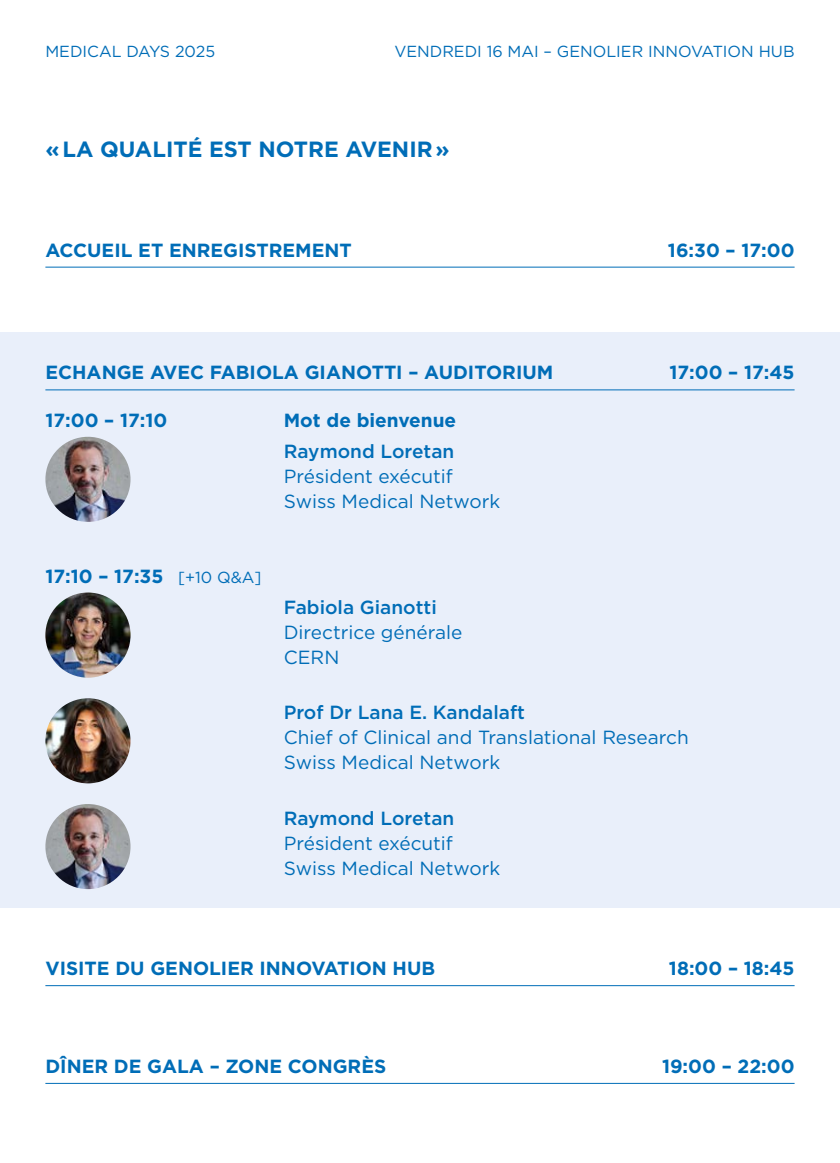
<style>
.page{position:relative;width:840px;height:1163px;background:#fff}
.page>*{position:absolute;margin:0;border:0;box-sizing:border-box;transform-origin:0 0}
.t1{font:700 22px "Gotham";color:#006db7}
.t2{font:700 19px "Gotham";color:#006db7}
.t3{font:19px/25px "Gotham";color:#006db7}
.t4{font:500 19px "Gotham";color:#006db7}
.t5{font:16px "Gotham";color:#006db7}
.s1{font-weight:400;font-size:16px}
</style>
<div class="page">
<div style="left:0;top:332px;width:839px;height:575px;background:#e9effa"></div>
<hr style="left:45px;top:267px;width:749px;height:1px;background:#006db7">
<hr style="left:45px;top:389px;width:749px;height:1px;background:#006db7">
<hr style="left:45px;top:985px;width:749px;height:1px;background:#006db7">
<hr style="left:45px;top:1082px;width:749px;height:1px;background:#006db7">
<img style="left:45px;top:436px;width:85px;height:86px;border-radius:43px">
<img style="left:45px;top:592px;width:85px;height:85px;border-radius:43px">
<img style="left:45px;top:698px;width:85px;height:85px;border-radius:43px">
<img style="left:45px;top:803px;width:85px;height:86px;border-radius:43px">
<p class="t5" style="left:45px;top:41px;width:171px">MEDICAL DAYS 2025</p>
<p class="t5" style="left:394px;top:41px;width:401px">VENDREDI 16 MAI – GENOLIER INNOVATION HUB</p>
<p class="t1" style="left:45px;top:134px;width:405px">« LA QUALITÉ EST NOTRE AVENIR »</p>
<p class="t2" style="left:45px;top:237px;width:308px">ACCUEIL ET ENREGISTREMENT</p>
<p class="t2" style="left:667px;top:237px;width:128px">16:30 – 17:00</p>
<p class="t2" style="left:45px;top:360px;width:509px">ECHANGE AVEC FABIOLA GIANOTTI – AUDITORIUM</p>
<p class="t2" style="left:669px;top:360px;width:127px">17:00 – 17:45</p>
<p class="t2" style="left:45px;top:408px;width:123px">17:00 – 17:10</p>
<p class="t2" style="left:283px;top:408px;width:174px">Mot de bienvenue</p>
<p class="t4" style="left:283px;top:438px;width:172px">Raymond Loretan</p>
<p class="t3" style="left:283px;top:463px;width:218px">Président exécutif<br>Swiss Medical Network</p>
<p class="t2" style="left:45px;top:563px;width:217px">17:10 – 17:35 <span class="s1">[+10 Q&amp;A]</span></p>
<p class="t4" style="left:283px;top:594px;width:154px">Fabiola Gianotti</p>
<p class="t3" style="left:283px;top:619px;width:180px">Directrice générale<br>CERN</p>
<p class="t4" style="left:283px;top:700px;width:242px">Prof Dr Lana E. Kandalaft</p>
<p class="t3" style="left:283px;top:724px;width:406px">Chief of Clinical and Translational Research<br>Swiss Medical Network</p>
<p class="t4" style="left:283px;top:805px;width:172px">Raymond Loretan</p>
<p class="t3" style="left:283px;top:830px;width:218px">Président exécutif<br>Swiss Medical Network</p>
<p class="t2" style="left:45px;top:955px;width:391px">VISITE DU GENOLIER INNOVATION HUB</p>
<p class="t2" style="left:668px;top:955px;width:127px">18:00 – 18:45</p>
<p class="t2" style="left:45px;top:1053px;width:342px">DÎNER DE GALA – ZONE CONGRÈS</p>
<p class="t2" style="left:661px;top:1053px;width:134px">19:00 – 22:00</p>
</div>
